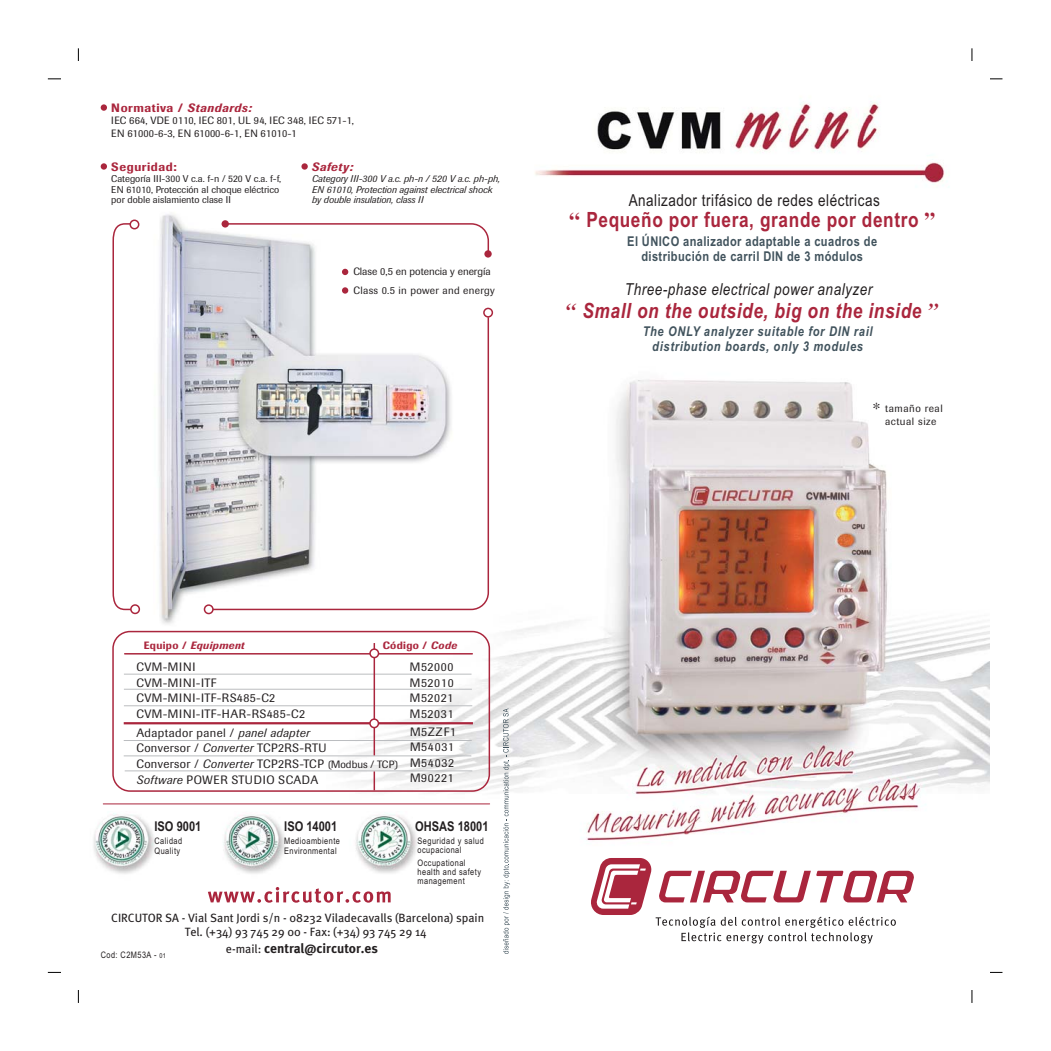
<style>
.page{position:relative;width:1051px;height:1051px;background:#fff}
.page>*{position:absolute;margin:0;border:0;box-sizing:border-box;transform-origin:0 0}
.t1{font:italic 700 21px "Arial Narrow";letter-spacing:.03em;color:#aa263d}
.t2{font:700 21px "Arial Narrow";letter-spacing:.03em;color:#aa263d}
.t3{font:16.5px "Arial Narrow";letter-spacing:.03em;color:#231f20}
.t4{font:italic 16.5px "Arial Narrow";letter-spacing:.03em;color:#231f20}
.t5{font:700 13.5px/14.9px "Arial Narrow";letter-spacing:.03em;color:#41535d;text-align:center}
.t6{font:italic 700 13.5px/14.9px "Arial Narrow";letter-spacing:.05em;color:#41535d;text-align:center}
.t7{font:13.5px "Meta Bold CE";color:#231f20}
.t8{font:700 13.5px "Arial Narrow";color:#231f20}
.t9{font:12px/15.6px "Imago";letter-spacing:.03em;color:#231f20}
.t10{font:12px/15.6px "Imago";letter-spacing:.05em;color:#231f20}
.t11{font:12px/13.6px "Meta Book CE";color:#231f20}
.t12{font:500 12px "Imago";letter-spacing:.05em;color:#aa263d}
.t13{font:italic 500 12px "Imago";letter-spacing:.05em;color:#aa263d}
.t14{font:10.5px/12.6px "Imago";letter-spacing:.02em;color:#231f20}
.t15{font:10.5px/18.8px "Imago";color:#231f20}
.t16{font:10.5px/12.6px "Imago";letter-spacing:.05em;color:#231f20}
.t17{font:italic 500 10.5px "Imago";letter-spacing:.03em;color:#aa263d}
.t18{font:500 10.5px "Imago";letter-spacing:.03em;color:#aa263d}
.t19{font:italic 9.75px/10.8px "Imago";color:#231f20}
.t20{font:9.75px/10.6px "Imago";color:#231f20}
.t21{font:9px/9px "Arial Narrow";letter-spacing:.05em;color:#231f20}
.s1{font-style:italic}
.s2{font-family:"Times"}
.s3{font-family:"Times";font-size:16.5px}
.s4{font-style:normal}
.s5{font-size:10.5px}
.s6{font-family:"Meta Book CE";font-size:12px}
.s7{font-size:6.75px}
</style>
<div class="page">
<svg style="left:48px;top:971px;width:13px;height:1px"></svg>
<svg style="left:78px;top:990px;width:1px;height:12px"></svg>
<svg style="left:48px;top:79px;width:13px;height:1px"></svg>
<svg style="left:78px;top:48px;width:1px;height:13px"></svg>
<svg style="left:990px;top:79px;width:12px;height:1px"></svg>
<svg style="left:971px;top:48px;width:1px;height:13px"></svg>
<svg style="left:990px;top:971px;width:12px;height:1px"></svg>
<svg style="left:971px;top:990px;width:1px;height:12px"></svg>
<img style="left:93px;top:101px;width:895px;height:853px">
<hr style="left:103px;top:803px;width:386px;height:1px;background:#aa263d">
<div style="left:101px;top:104px;width:6px;height:7px;background:#aa263d;border-radius:50%"></div>
<div style="left:101px;top:163px;width:6px;height:7px;background:#aa263d;border-radius:50%"></div>
<svg style="left:301px;top:163px;width:7px;height:7px"></svg>
<svg style="left:342px;top:269px;width:6px;height:6px"></svg>
<svg style="left:342px;top:287px;width:6px;height:6px"></svg>
<svg style="left:204px;top:316px;width:285px;height:295px"></svg>
<svg style="left:224px;top:222px;width:265px;height:33px"></svg>
<svg style="left:112px;top:222px;width:28px;height:389px"></svg>
<div style="left:483px;top:307px;width:10px;height:10px;background:#fff;border:2px solid #aa263d;border-radius:50%"></div>
<div style="left:204px;top:604px;width:10px;height:10px;background:#fff;border:2px solid #aa263d;border-radius:50%"></div>
<div style="left:129px;top:219px;width:10px;height:10px;background:#fff;border:2px solid #aa263d;border-radius:50%"></div>
<div style="left:130px;top:604px;width:10px;height:10px;background:#fff;border:2px solid #aa263d;border-radius:50%"></div>
<div style="left:484px;top:250px;width:7px;height:7px;background:#aa263d;border-radius:50%"></div>
<div style="left:221px;top:220px;width:8px;height:7px;background:#aa263d;border-radius:50%"></div>
<div style="left:112px;top:630px;width:378px;height:161px;border:2px solid #aa263d;border-radius:17px"></div>
<hr style="left:124px;top:673px;width:347px;height:1px;background:#bbbdc0">
<hr style="left:124px;top:688px;width:348px;height:1px;background:#bbbdc0">
<hr style="left:124px;top:705px;width:348px;height:1px;background:#bbbdc0">
<hr style="left:124px;top:722px;width:349px;height:2px;background:#aa263d">
<hr style="left:124px;top:740px;width:347px;height:1px;background:#bbbdc0">
<hr style="left:124px;top:755px;width:347px;height:1px;background:#bbbdc0">
<hr style="left:125px;top:653px;width:347px;height:1px;background:#aa263d">
<hr style="left:373px;top:643px;width:2px;height:112px;background:#aa263d">
<svg style="left:373px;top:771px;width:2px;height:19px"></svg>
<div style="left:369px;top:718px;width:10px;height:10px;background:#fff;border:2px solid #aa263d;border-radius:50%"></div>
<div style="left:369px;top:648px;width:10px;height:10px;background:#fff;border:2px solid #aa263d;border-radius:50%"></div>
<hr style="left:125px;top:770px;width:347px;height:1px;background:#bbbdc0">
<svg style="left:503px;top:708px;width:7px;height:245px"></svg>
<svg style="left:589px;top:857px;width:325px;height:86px"></svg>
<svg style="left:208px;top:886px;width:182px;height:16px"></svg>
<p class="t12" style="left:111px;top:103px;width:142px">Normativa / <span class="s1">Standards:</span></p>
<p class="t14" style="left:111px;top:115px;width:244px">IEC 664, VDE 0110, IEC 801, UL 94, IEC 348, IEC 571-1,<br>EN 61000-6-3, EN 61000-6-1, EN 61010-1</p>
<p class="t12" style="left:111px;top:163px;width:67px">Seguridad:</p>
<p class="t20" style="left:111px;top:174px;width:171px">Categoría III-300 V c.a. f-n / 520 V c.a. f-f,<br>EN 61010, Protección al choque eléctrico por doble aislamiento clase II</p>
<p class="t13" style="left:312px;top:163px;width:43px">Safety:</p>
<p class="t19" style="left:312px;top:174px;width:189px">Category III-300 V a.c. ph-n / 520 V a.c. ph-ph,<br>EN 61010, Protection against electrical shock by double insulation, class II</p>
<p class="t15" style="left:353px;top:263px;width:143px">Clase 0,5 en potencia y energía<br>Class 0.5 in power and energy</p>
<h2 class="t3" style="left:628px;top:194px;width:252px">Analizador trifásico de redes eléctricas</h2>
<h1 class="t2" style="left:569px;top:211px;width:367px"><span class="s2">“</span> Pequeño por fuera, grande por dentro <span class="s2">”</span></h1>
<p class="t5" style="left:627px;top:235px;width:251px">El ÚNICO analizador adaptable a cuadros de distribución de carril DIN de 3 módulos</p>
<h2 class="t4" style="left:625px;top:283px;width:249px">Three-phase electrical power analyzer</h2>
<h1 class="t1" style="left:565px;top:302px;width:374px"><span class="s2">“</span> Small on the outside, big on the inside <span class="s2">”</span></h1>
<p class="t6" style="left:642px;top:325px;width:231px">The ONLY analyzer suitable for DIN rail distribution boards, only 3 modules</p>
<p class="t16" style="left:884px;top:403px;width:59px;text-indent:-13px"><span class="s3">*</span> tamaño real actual size</p>
<p class="t17" style="left:144px;top:641px;width:102px"><span class="s4">Equipo /</span> Equipment</p>
<p class="t18" style="left:383px;top:641px;width:76px">Código / <span class="s1">Code</span></p>
<p class="t10" style="left:136px;top:660px;width:170px">CVM-MINI<br>CVM-MINI-ITF<br>CVM-MINI-ITF-RS485-C2<br>CVM-MINI-ITF-HAR-RS485-C2</p>
<p class="t10" style="left:410px;top:660px;width:45px;text-align:justify">M52000<br>M52010<br>M52021<br>M52031</p>
<p class="t9" style="left:136px;top:725px;width:263px">Adaptador panel / <span class="s1">panel adapter<br></span>Conversor / <span class="s1">Converter</span> TCP2RS-RTU<br>Conversor / <span class="s1">Converter</span> TCP2RS-TCP <span class="s5">(Modbus / TCP)<br></span><span class="s1">Software</span> POWER STUDIO SCADA</p>
<p class="t10" style="left:410px;top:724px;width:47px">M5ZZF1<br>M54031<br>M54032<br>M90221</p>
<p class="t8" style="left:154px;top:821px;width:48px">ISO 9001</p>
<p class="t8" style="left:284px;top:821px;width:54px">ISO 14001</p>
<p class="t8" style="left:415px;top:821px;width:75px">OHSAS 18001</p>
<p class="t21" style="left:154px;top:836px;width:29px;line-height:9.9px">Calidad<br>Quality</p>
<p class="t21" style="left:284px;top:836px;width:57px;line-height:9.9px">Medioambiente<br>Environmental</p>
<p class="t21" style="left:417px;top:837px;width:68px">Seguridad y salud ocupacional</p>
<p class="t21" style="left:417px;top:858px;width:65px">Occupational health and safety management</p>
<p class="t11" style="left:185px;top:911px;width:301px;text-indent:-74px">CIRCUTOR SA - Vial Sant Jordi s/n - 08232 Viladecavalls (Barcelona) spain<br>Tel. (+34) 93 745 29 00 - Fax: (+34) 93 745 29 14</p>
<p class="t7" style="left:226px;top:942px;width:153px"><span class="s6">e-mail:</span> central@circutor.es</p>
<p class="t21" style="left:101px;top:951px;width:67px">Cod: C2M53A - <span class="s7">01</span></p>
</div>
